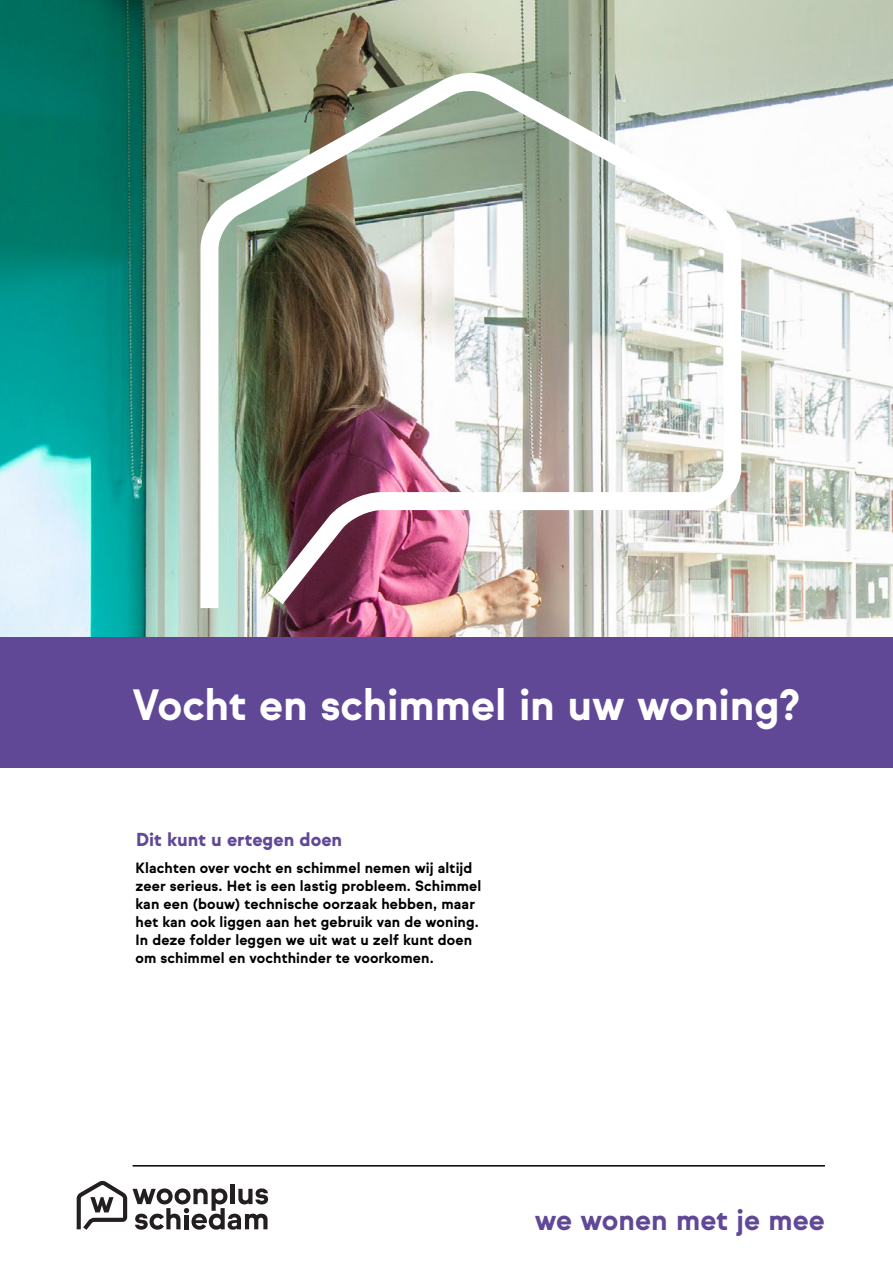
<style>
.page{position:relative;width:893px;height:1263px;background:#fff}
.page>*{position:absolute;margin:0;border:0;box-sizing:border-box;transform-origin:0 0}
.Kop{font:700 42px "Sul Sans";letter-spacing:-.005em;color:#fff}
.Kop-2{font:700 28.05px "Sul Sans";color:#604897}
.Plat{font:900 18px "Sul Sans";letter-spacing:-.005em;color:#604897}
.intro{font:700 14.25px/18px "Sul Sans";letter-spacing:.01em;color:#000}
</style>
<div class="page">
<svg style="left:77px;top:1181px;width:191px;height:49px"></svg>
<hr style="left:133px;top:1165px;width:692px;height:1px;background:#000">
<img style="left:0;top:0;width:893px;height:637px">
<img style="left:191px;top:56px;width:559px;height:570px">
<div style="left:0;top:637px;width:893px;height:130px;background:#604897"></div>
<p class="Kop" style="left:132px;top:680px;width:669px">Vocht en schimmel in uw woning?</p>
<p class="Plat" style="left:136px;top:829px;width:208px">Dit kunt u ertegen doen</p>
<p class="intro" style="left:136px;top:859px;width:347px">Klachten over vocht en schimmel nemen wij altijd zeer serieus. Het is een lastig probleem. Schimmel kan een (bouw) technische oorzaak hebben, maar het kan ook liggen aan het gebruik van de woning.<br>In deze folder leggen we uit wat u zelf kunt doen om schimmel en vochthinder te voorkomen.</p>
<p class="Kop-2" style="left:535px;top:1203px;width:291px">we wonen met je mee</p>
</div>
